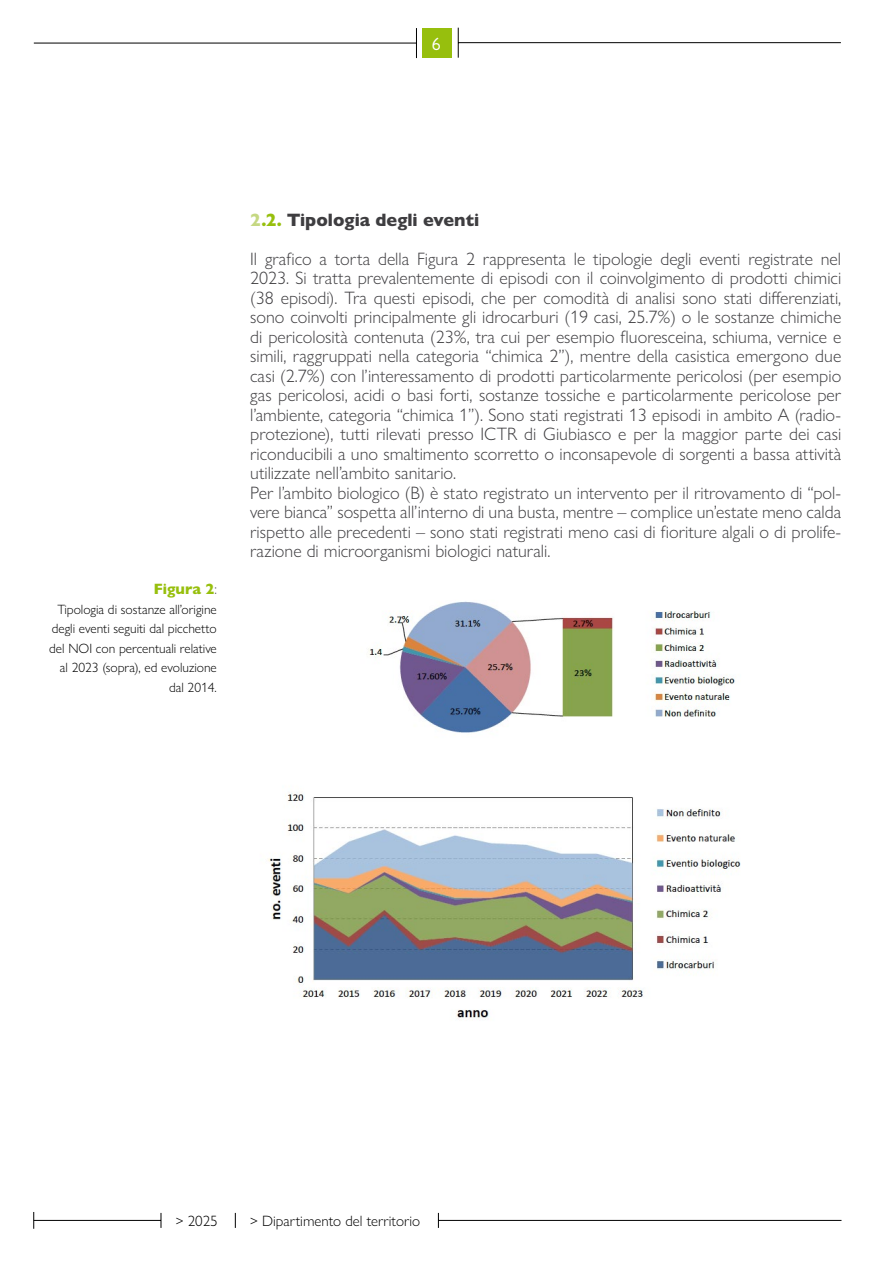
<style>
.page{position:relative;width:893px;height:1263px;background:#fff}
.page>*{position:absolute;margin:0;border:0;box-sizing:border-box;transform-origin:0 0}
.t1{font:300 18px/19.5px "Gill Sans Nova";color:#3e3d40}
.t2{font:18px "Gill Sans Nova";color:#fff}
.t3{font:300 15px "Gill Sans Nova";color:#000}
.t4{font:800 15px "Gill Sans Nova";color:#97bf0d}
.t5{font:300 13.5px/19.5px "Gill Sans Nova";color:#000;text-align:right}
.s1{font-weight:300;color:#58585a}
.s2{font-weight:800;color:#c5d882}
.s3{font-weight:800;color:#97bf0d}
.s4{font-weight:800}
</style>
<div class="page">
<div style="left:422px;top:28px;width:30px;height:29px;background:#97bf0d"></div>
<hr style="left:34px;top:43px;width:382px;height:1px;background:#000">
<hr style="left:416px;top:28px;width:1px;height:30px;background:#000">
<hr style="left:458px;top:42px;width:383px;height:1px;background:#000">
<hr style="left:458px;top:28px;width:1px;height:30px;background:#000">
<hr style="left:438px;top:1220px;width:403px;height:1px;background:#000">
<svg style="left:438px;top:1213px;width:1px;height:15px"></svg>
<hr style="left:34px;top:1220px;width:127px;height:1px;background:#000">
<svg style="left:161px;top:1213px;width:1px;height:15px"></svg>
<svg style="left:235px;top:1213px;width:1px;height:15px"></svg>
<svg style="left:33px;top:1212px;width:1px;height:17px"></svg>
<img style="left:369px;top:601px;width:366px;height:132px">
<img style="left:268px;top:793px;width:473px;height:227px">
<p class="t2" style="left:432px;top:33px;width:10px">6</p>
<p class="t4" style="left:154px;top:580px;width:65px">Figura 2<span class="s1">:</span></p>
<p class="t5" style="left:49px;top:599px;width:169px">Tipologia di sostanze all’origine degli eventi seguiti dal picchetto del NOI con percentuali relative al 2023 (sopra), ed evoluzione dal 2014.</p>
<p class="t1" style="left:250px;top:200px;width:592px;line-height:39px"><span class="s2">2</span><span class="s3">.2.</span> <span class="s4">Tipologia degli eventi<br></span>Il grafico a torta della Figura 2 rappresenta le tipologie degli eventi registrate nel</p>
<p class="t1" style="left:250px;top:268px;width:593px">2023. Si tratta prevalentemente di episodi con il coinvolgimento di prodotti chimici (38 episodi). Tra questi episodi, che per comodità di analisi sono stati differenziati, sono coinvolti principalmente gli idrocarburi (19 casi, 25.7%) o le sostanze chimiche di pericolosità contenuta (23%, tra cui per esempio fluoresceina, schiuma, vernice e simili, raggruppati nella categoria “chimica 2”), mentre della casistica emergono due casi (2.7%) con l’interessamento di prodotti particolarmente pericolosi (per esempio gas pericolosi, acidi o basi forti, sostanze tossiche e particolarmente pericolose per l’ambiente, categoria “chimica 1”). Sono stati registrati 13 episodi in ambito A (radio&shy;protezione), tutti rilevati presso ICTR di Giubiasco e per la maggior parte dei casi riconducibili a uno smaltimento scorretto o inconsapevole di sorgenti a bassa attività utilizzate nell’ambito sanitario.<br>Per l’ambito biologico (B) è stato registrato un intervento per il ritrovamento di “pol&shy;vere bianca” sospetta all’interno di una busta, mentre – complice un’estate meno calda rispetto alle precedenti – sono stati registrati meno casi di fioriture algali o di prolife&shy;razione di microorganismi biologici naturali.</p>
<p class="t3" style="left:176px;top:1211px;width:43px">&gt; 2025</p>
<p class="t3" style="left:250px;top:1211px;width:171px">&gt; Dipartimento del territorio</p>
</div>
